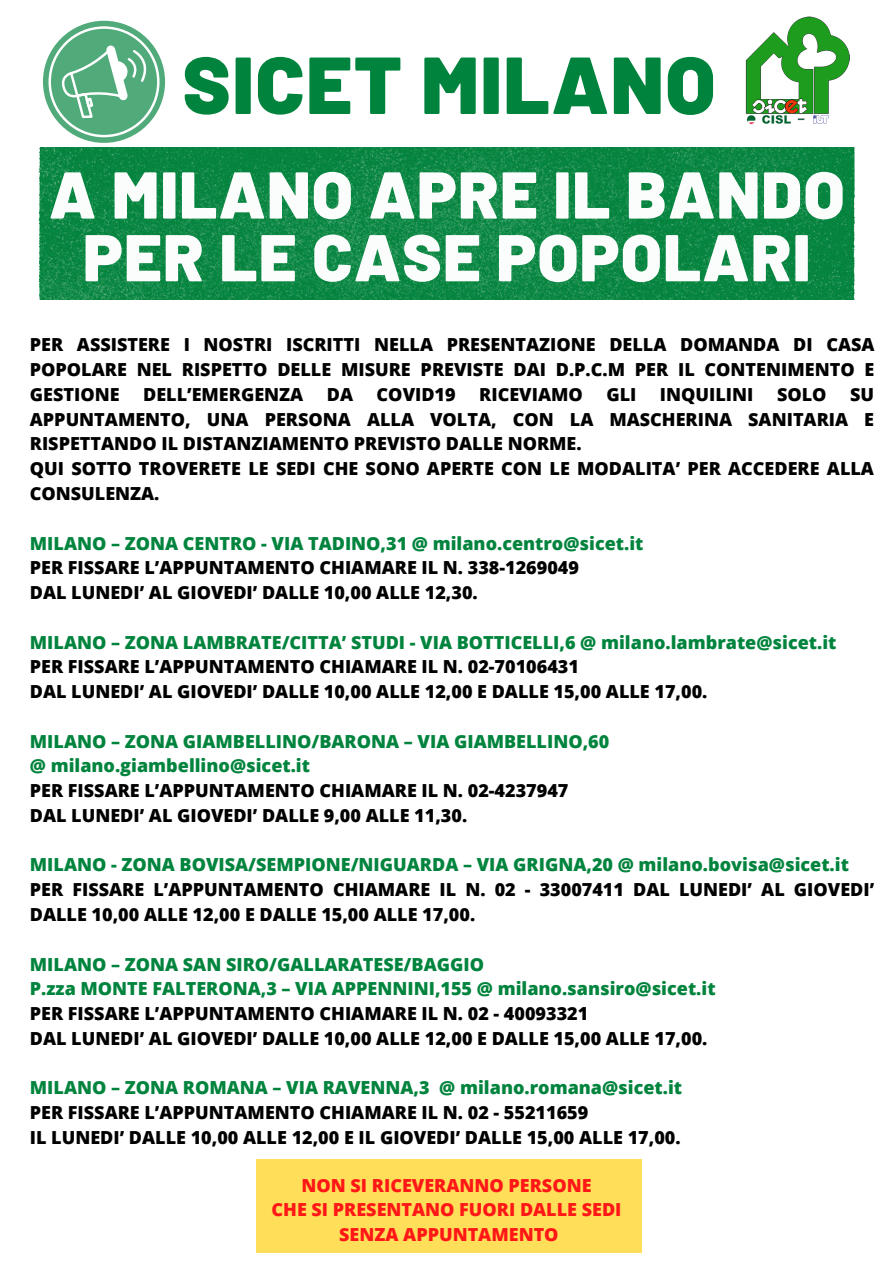
<style>
.page{position:relative;width:893px;height:1263px;background:#fff}
.page>*{position:absolute;margin:0;border:0;box-sizing:border-box;transform-origin:0 0}
.t1{font:900 80.62px "Barlow";letter-spacing:.02em;color:#00843d}
.t2{font:900 66px/62.7px "Barlow";letter-spacing:.02em;color:#fff;text-align:center}
.t3{font:800 18px/24.8px "Open Sans";color:#000}
.t4{font:800 18px/24.8px "Open Sans";color:#00843d}
.t5{font:800 18px/24.8px "Open Sans";color:#ff1616;text-align:center}
</style>
<div class="page">
<svg style="left:43px;top:21px;width:122px;height:122px;fill:#50aa79"></svg>
<div style="left:49px;top:26px;width:110px;height:111px;border:2px solid #fff;border-radius:50%"></div>
<svg style="left:60px;top:43px;width:92px;height:77px"></svg>
<img style="left:745px;top:16px;width:105px;height:109px">
<img style="left:38px;top:147px;width:817px;height:153px">
<div style="left:256px;top:1160px;width:386px;height:93px;background:#ffde59"></div>
<h1 class="t1" style="left:183px;top:33px;width:534px">SICET MILANO</h1>
<h2 class="t2" style="left:49px;top:161px;width:797px">A MILANO APRE IL BANDO<br>PER LE CASE POPOLARI</h2>
<p class="t3" style="left:30px;top:332px;width:846px;text-align:justify">PER ASSISTERE I NOSTRI ISCRITTI NELLA PRESENTAZIONE DELLA DOMANDA DI CASA POPOLARE NEL RISPETTO DELLE MISURE PREVISTE DAI D.P.C.M PER IL CONTENIMENTO E GESTIONE</p>
<p class="t3" style="left:143px;top:382px;width:162px">DELL’EMERGENZA</p>
<p class="t3" style="left:327px;top:382px;width:28px">DA</p>
<p class="t3" style="left:377px;top:382px;width:81px">COVID19</p>
<p class="t3" style="left:479px;top:382px;width:105px">RICEVIAMO</p>
<p class="t3" style="left:606px;top:382px;width:32px">GLI</p>
<p class="t3" style="left:660px;top:382px;width:95px">INQUILINI</p>
<p class="t3" style="left:777px;top:382px;width:51px">SOLO</p>
<p class="t3" style="left:30px;top:382px;width:846px;text-indent:820px">SU APPUNTAMENTO, UNA PERSONA ALLA VOLTA, CON LA MASCHERINA SANITARIA E RISPETTANDO IL DISTANZIAMENTO PREVISTO DALLE NORME.<br>QUI SOTTO TROVERETE LE SEDI CHE SONO APERTE CON LE MODALITA’ PER ACCEDERE ALLA CONSULENZA.</p>
<p class="t4" style="left:30px;top:530px;width:615px">MILANO – ZONA CENTRO - VIA TADINO,31 @ milano.centro@sicet.it</p>
<p class="t3" style="left:30px;top:555px;width:550px">PER FISSARE L’APPUNTAMENTO CHIAMARE IL N. 338-1269049<br>DAL LUNEDI’ AL GIOVEDI’ DALLE 10,00 ALLE 12,30.</p>
<p class="t4" style="left:30px;top:629px;width:808px">MILANO – ZONA LAMBRATE/CITTA’ STUDI - VIA BOTTICELLI,6 @ milano.lambrate@sicet.it</p>
<p class="t3" style="left:30px;top:654px;width:679px">PER FISSARE L’APPUNTAMENTO CHIAMARE IL N. 02-70106431<br>DAL LUNEDI’ AL GIOVEDI’ DALLE 10,00 ALLE 12,00 E DALLE 15,00 ALLE 17,00.</p>
<p class="t4" style="left:30px;top:728px;width:581px">MILANO – ZONA GIAMBELLINO/BARONA – VIA GIAMBELLINO,60 @ milano.giambellino@sicet.it</p>
<p class="t3" style="left:30px;top:778px;width:540px">PER FISSARE L’APPUNTAMENTO CHIAMARE IL N. 02-4237947<br>DAL LUNEDI’ AL GIOVEDI’ DALLE 9,00 ALLE 11,30.</p>
<p class="t4" style="left:30px;top:852px;width:820px">MILANO - ZONA BOVISA/SEMPIONE/NIGUARDA – VIA GRIGNA,20 @ milano.bovisa@sicet.it</p>
<p class="t3" style="left:30px;top:877px;width:846px">PER FISSARE L’APPUNTAMENTO CHIAMARE IL N. 02 - 33007411 DAL LUNEDI’ AL GIOVEDI’<br>DALLE 10,00 ALLE 12,00 E DALLE 15,00 ALLE 17,00.</p>
<p class="t4" style="left:30px;top:951px;width:687px">MILANO – ZONA SAN SIRO/GALLARATESE/BAGGIO<br>P.zza MONTE FALTERONA,3 – VIA APPENNINI,155 @ milano.sansiro@sicet.it</p>
<p class="t3" style="left:30px;top:1001px;width:679px">PER FISSARE L’APPUNTAMENTO CHIAMARE IL N. 02 - 40093321<br>DAL LUNEDI’ AL GIOVEDI’ DALLE 10,00 ALLE 12,00 E DALLE 15,00 ALLE 17,00.</p>
<p class="t4" style="left:30px;top:1075px;width:654px">MILANO – ZONA ROMANA – VIA RAVENNA,3 @ milano.romana@sicet.it</p>
<p class="t3" style="left:30px;top:1100px;width:652px">PER FISSARE L’APPUNTAMENTO CHIAMARE IL N. 02 - 55211659<br>IL LUNEDI’ DALLE 10,00 ALLE 12,00 E IL GIOVEDI’ DALLE 15,00 ALLE 17,00.</p>
<p class="t5" style="left:271px;top:1172px;width:351px">NON SI RICEVERANNO PERSONE<br>CHE SI PRESENTANO FUORI DALLE SEDI<br>SENZA APPUNTAMENTO</p>
</div>
